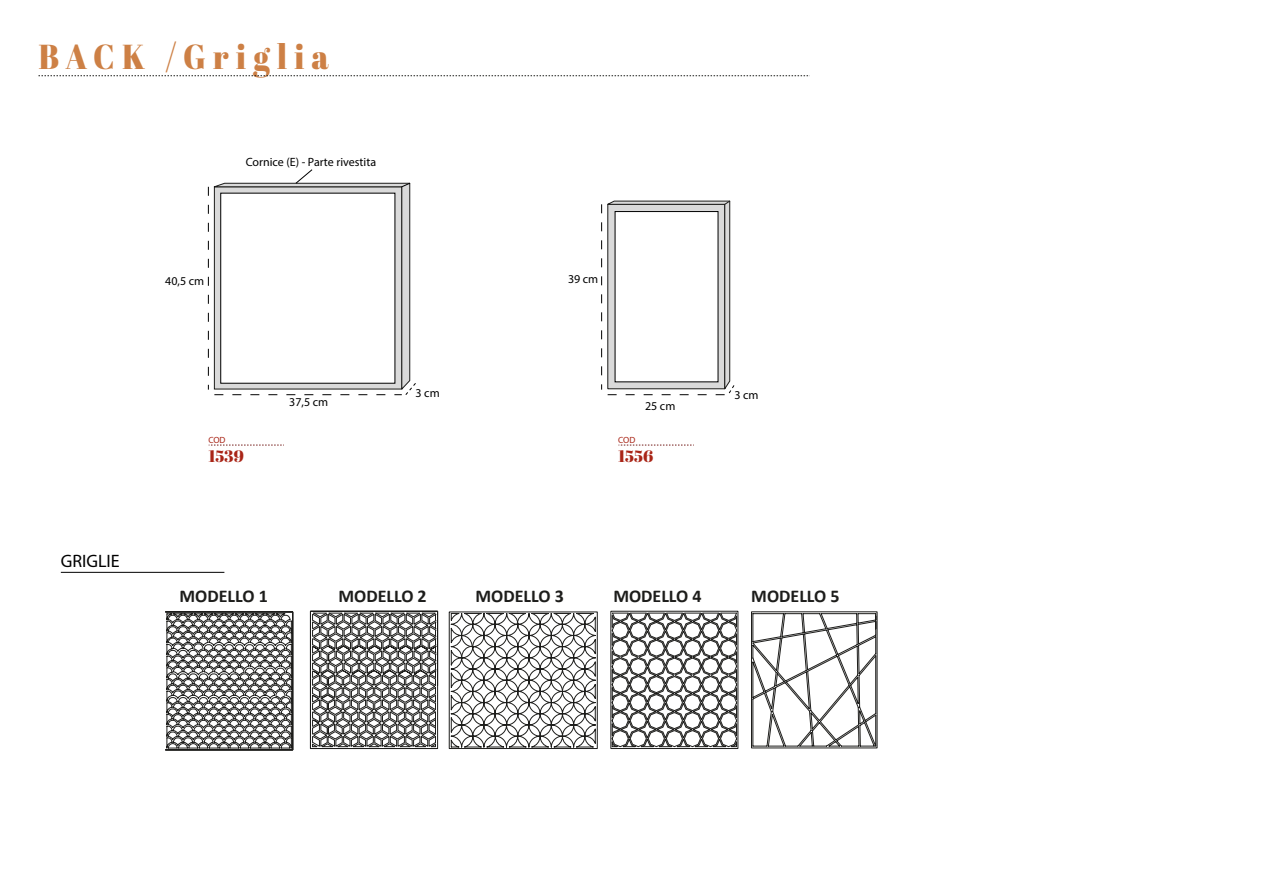
<style>
.page{position:relative;width:1263px;height:893px;background:#fff}
.page>*{position:absolute;margin:0;border:0;box-sizing:border-box;transform-origin:0 0}
.t1{font:34.65px "Abril Fatface";letter-spacing:.23em;color:#cd8045;scale:.91 1}
.t2{font:700 18px "Calibri";color:#1d1d1b}
.t3{font:18px "Myriad Pro";color:#010000}
.t4{font:16.5px "Abril Fatface";color:#a92517}
.t5{font:12px "Myriad Pro";color:#000}
.t6{font:9px "Myriad Pro";letter-spacing:-.01em;color:#a92517}
</style>
<div class="page">
<svg style="left:208px;top:169px;width:208px;height:226px"></svg>
<svg style="left:601px;top:201px;width:134px;height:194px"></svg>
<svg style="left:38px;top:75px;width:772px;height:1px"></svg>
<svg style="left:209px;top:445px;width:75px;height:1px"></svg>
<svg style="left:618px;top:445px;width:76px;height:1px"></svg>
<svg style="left:165px;top:612px;width:128px;height:138px"></svg>
<svg style="left:310px;top:611px;width:128px;height:138px"></svg>
<svg style="left:610px;top:611px;width:128px;height:138px"></svg>
<svg style="left:751px;top:611px;width:126px;height:137px"></svg>
<svg style="left:449px;top:612px;width:149px;height:137px"></svg>
<hr style="left:61px;top:572px;width:163px;height:1px;background:#000">
<h1 class="t1" style="left:38px;top:33px;width:321px">BACK /Griglia</h1>
<h2 class="t3" style="left:61px;top:550px;width:60px">GRIGLIE</h2>
<p class="t5" style="left:246px;top:155px;width:132px">Cornice (E) - Parte rivestita</p>
<p class="t5" style="left:165px;top:273px;width:40px">40,5 cm</p>
<p class="t5" style="left:568px;top:271px;width:32px">39 cm</p>
<p class="t5" style="left:289px;top:395px;width:40px">37,5 cm</p>
<p class="t5" style="left:416px;top:386px;width:26px">3 cm</p>
<p class="t5" style="left:645px;top:398px;width:32px">25 cm</p>
<p class="t5" style="left:734px;top:387px;width:26px">3 cm</p>
<p class="t6" style="left:208px;top:434px;width:19px">COD</p>
<h3 class="t4" style="left:208px;top:445px;width:37px">1539</h3>
<p class="t6" style="left:618px;top:434px;width:19px">COD</p>
<h3 class="t4" style="left:618px;top:445px;width:36px">1556</h3>
<h2 class="t2" style="left:179px;top:583px;width:90px">MODELLO 1</h2>
<h2 class="t2" style="left:338px;top:583px;width:90px">MODELLO 2</h2>
<h2 class="t2" style="left:475px;top:583px;width:90px">MODELLO 3</h2>
<h2 class="t2" style="left:613px;top:583px;width:90px">MODELLO 4</h2>
<h2 class="t2" style="left:751px;top:583px;width:90px">MODELLO 5</h2>
</div>
